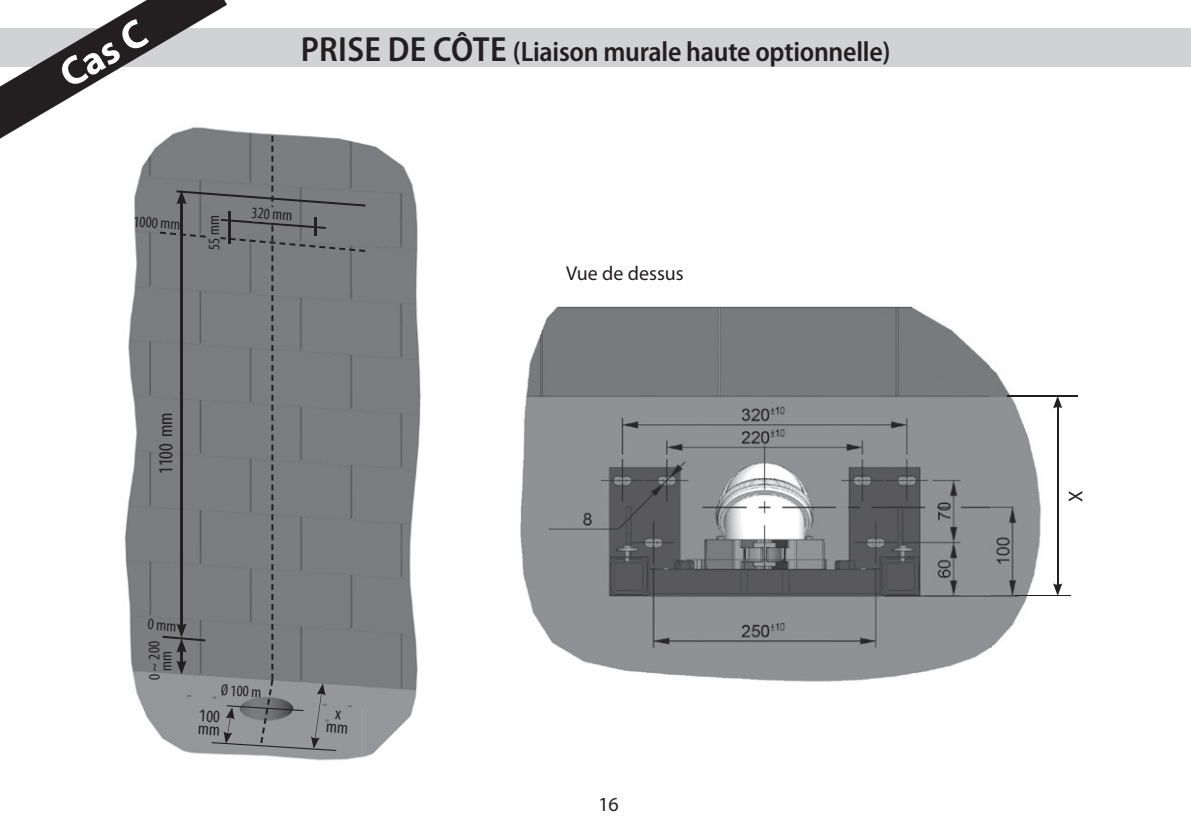
<style>
.page{position:relative;width:1191px;height:840px;background:#fff}
.page>*{position:absolute;margin:0;border:0;box-sizing:border-box;transform-origin:0 0}
.t1{font:700 40px "Myriad Pro";color:#fff}
.t2{font:600 semi-condensed 28px "Myriad Pro";letter-spacing:-.01em;color:#231f20}
.t3{font:20px "Myriad Pro";color:#231f20}
.t4{font:condensed 20px "Myriad Pro";color:#231f20}
.t5{font:condensed 17.6px/13.2px "Myriad Pro";color:#231f20}
.t6{font:condensed 16px/12px "Myriad Pro";letter-spacing:-.01em;color:#231f20;text-align:center}
.s1{font-size:35px}
</style>
<div class="page">
<div style="left:0;top:28px;width:1191px;height:38px;background:#d1d2d4"></div>
<img style="left:520px;top:306px;width:537px;height:376px">
<hr style="left:1015px;top:594px;width:55px;height:1px;background:#231f20">
<hr style="left:1057px;top:405px;width:1px;height:181px;background:#231f20">
<svg style="left:1053px;top:583px;width:9px;height:12px"></svg>
<svg style="left:1053px;top:396px;width:9px;height:12px"></svg>
<hr style="left:1007px;top:395px;width:70px;height:1px;background:#231f20">
<img style="left:181px;top:750px;width:181px;height:11px">
<img style="left:362px;top:144px;width:59px;height:614px">
<svg style="left:0;top:0;width:365px;height:750px"></svg>
<h1 class="t1" style="left:51px;top:58px;width:95px;rotate:-31deg">Cas C</h1>
<p class="t2" style="left:301px;top:36px;width:591px"><span class="s1">PRISE DE CÔTE</span> (Liaison murale haute optionnelle)</p>
<p class="t6" style="left:134px;top:215px;width:48px;rotate:4deg">1000 mm</p>
<p class="t6" style="left:208px;top:250px;width:36px;rotate:-90deg">55 mm</p>
<p class="t6" style="left:252px;top:207px;width:42px;rotate:4deg">320 mm</p>
<p class="t3" style="left:566px;top:262px;width:119px">Vue de dessus</p>
<p class="t4" style="left:155px;top:474px;width:63px;rotate:-91deg">1100 mm</p>
<p class="t6" style="left:148px;top:680px;width:41px;rotate:-90deg">0 ~ 200 mm</p>
<p class="t6" style="left:221px;top:683px;width:42px;rotate:3deg">Ø 100 m</p>
<p class="t5" style="left:199px;top:708px;width:23px;rotate:3deg">100 mm</p>
<p class="t3" style="left:598px;top:792px;width:22px">16</p>
<p class="t3" style="left:1065px;top:501px;width:13px;rotate:-90deg">X</p>
</div>
